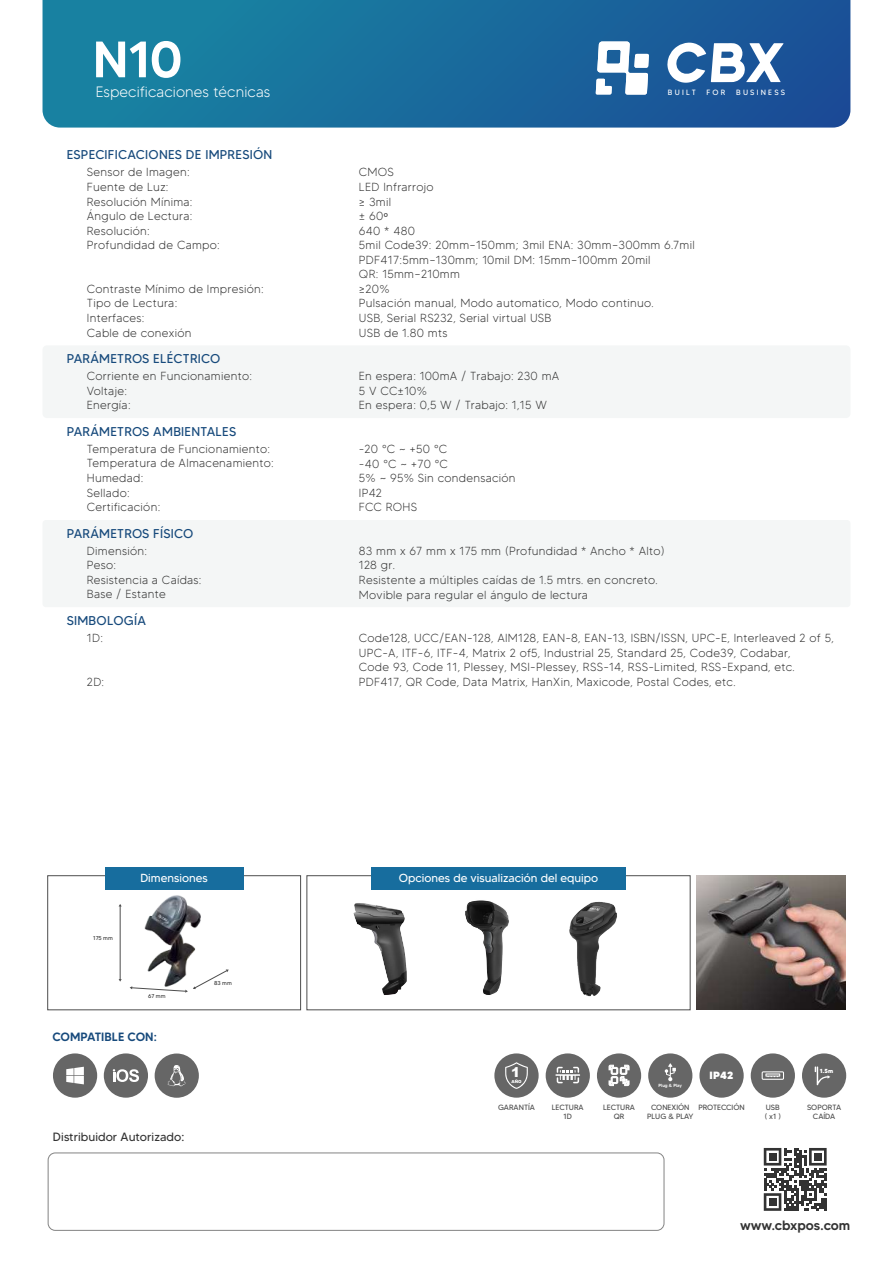
<style>
.page{position:relative;width:893px;height:1263px;background:#fff}
.page>*{position:absolute;margin:0;border:0;box-sizing:border-box;transform-origin:0 0}
.t1{font:500 51px "MADETOMMY";color:#fff}
.t2{font:300 15px "MADETOMMY";letter-spacing:.005em;color:#fff}
.t3{font:500 13.5px "MADETOMMY";color:#333}
.t4{font:900 13.5px "Arial";color:#fff}
.t5{font:12.75px "MADETOMMY";letter-spacing:.02em;color:#174a7c}
.t6{font:12px "MADETOMMY";letter-spacing:.005em;color:#333}
.t7{font:500 12px "MADETOMMY";letter-spacing:.005em;color:#174a7c}
.t8{font:300 11.7px/14.5px "MADETOMMY";letter-spacing:.025em;color:#333}
.t9{font:11.7px "MADETOMMY";color:#fff}
.t10{font:800 10.5px "MADETOMMY";color:#fff}
.t11{font:7.65px/9.1px "MADETOMMY";color:#4d4d4d;text-align:center}
.t12{font:7.65px "MADE Tommy Soft";letter-spacing:.29em;color:#fff}
.t13{font:800 5.85px "MADETOMMY";color:#fff}
.t14{font:5.7px "MADETOMMY";letter-spacing:-.01em;color:#333}
.t15{font:500 4.5px "MADETOMMY";color:#fff}
.t16{font:900 4.2px "Arial";color:#fff}
.s1{font-family:"Myriad Pro";font-weight:400}
</style>
<div class="page">
<div style="left:751px;top:1053px;width:44px;height:45px;background:#666;border-radius:22px"></div>
<svg style="left:762px;top:1071px;width:22px;height:9px"></svg>
<div style="left:43px;top:345px;width:807px;height:73px;background:#f4f6f6;border-radius:4px"></div>
<div style="left:43px;top:520px;width:807px;height:87px;background:#f4f6f6;border-radius:3px"></div>
<div style="left:53px;top:1053px;width:44px;height:45px;background:#666;border-radius:22px"></div>
<svg style="left:66px;top:1067px;width:18px;height:17px"></svg>
<div style="left:104px;top:1053px;width:44px;height:45px;background:#666;border-radius:22px"></div>
<svg style="left:113px;top:1069px;width:26px;height:13px"></svg>
<div style="left:494px;top:1053px;width:45px;height:45px;background:#666;border-radius:22px"></div>
<svg style="left:505px;top:1062px;width:23px;height:27px"></svg>
<img style="left:696px;top:876px;width:149px;height:134px">
<div style="left:47px;top:875px;width:254px;height:135px;border:1px solid #4d4d4d"></div>
<div style="left:306px;top:875px;width:384px;height:135px;border:1px solid #4d4d4d"></div>
<hr style="left:120px;top:906px;width:1px;height:73px;background:#4d4d4d">
<svg style="left:130px;top:969px;width:99px;height:24px"></svg>
<div style="left:48px;top:1152px;width:616px;height:79px;border:1px solid #4d4d4d;border-radius:7px"></div>
<svg style="left:764px;top:1148px;width:63px;height:63px"></svg>
<div style="left:769px;top:1198px;width:7px;height:8px;background:#333"></div>
<svg style="left:43px;top:0;width:807px;height:128px;background:#1a6c9d"></svg>
<svg style="left:667px;top:43px;width:117px;height:40px"></svg>
<svg style="left:596px;top:42px;width:53px;height:53px"></svg>
<div style="left:546px;top:1053px;width:44px;height:45px;background:#666;border-radius:22px"></div>
<svg style="left:555px;top:1067px;width:25px;height:16px"></svg>
<div style="left:699px;top:1053px;width:45px;height:45px;background:#666;border-radius:22px"></div>
<div style="left:648px;top:1053px;width:44px;height:45px;background:#666;border-radius:22px"></div>
<svg style="left:664px;top:1063px;width:12px;height:18px"></svg>
<div style="left:597px;top:1053px;width:44px;height:45px;background:#666;border-radius:22px"></div>
<svg style="left:609px;top:1065px;width:20px;height:21px"></svg>
<div style="left:802px;top:1053px;width:44px;height:45px;background:#666;border-radius:22px"></div>
<svg style="left:815px;top:1066px;width:15px;height:19px"></svg>
<div style="left:105px;top:867px;width:138px;height:22px;background:#176d9e"></div>
<div style="left:371px;top:867px;width:255px;height:22px;background:#176d9e"></div>
<img style="left:134px;top:895px;width:83px;height:95px">
<img style="left:353px;top:903px;width:54px;height:92px">
<img style="left:465px;top:900px;width:44px;height:95px">
<img style="left:569px;top:901px;width:48px;height:96px">
<div style="left:155px;top:1053px;width:44px;height:45px;background:#666;border-radius:22px"></div>
<svg style="left:168px;top:1065px;width:18px;height:21px"></svg>
<h1 class="t1" style="left:93px;top:28px;width:91px">N10</h1>
<p class="t2" style="left:96px;top:83px;width:176px">Especificaciones técnicas</p>
<p class="t5" style="left:67px;top:147px;width:207px">ESPECIFICACIONES DE IMPRESIÓN</p>
<p class="t8" style="left:87px;top:165px;width:134px">Sensor de Imagen:<br>Fuente de Luz:<br>Resolución Mínima:<br>Ángulo de Lectura:<br>Resolución:<br>Profundidad de Campo:</p>
<p class="t8" style="left:87px;top:281px;width:178px">Contraste Mínimo de Impresión:<br>Tipo de Lectura:<br>Interfaces:<br>Cable de conexión</p>
<p class="t8" style="left:87px;top:369px;width:167px">Corriente en Funcionamiento:<br>Voltaje:<br>Energía:</p>
<p class="t8" style="left:87px;top:441px;width:188px">Temperatura de Funcionamiento:<br>Temperatura de Almacenamiento:<br>Humedad:<br>Sellado:<br>Certificación:</p>
<p class="t8" style="left:87px;top:543px;width:116px">Dimensión:<br>Peso:<br>Resistencia a Caídas:<br>Base / Estante</p>
<p class="t8" style="left:87px;top:631px;width:18px">1D:</p>
<p class="t8" style="left:87px;top:674px;width:19px">2D:</p>
<p class="t5" style="left:67px;top:351px;width:155px">PARÁMETROS ELÉCTRICO</p>
<p class="t5" style="left:67px;top:424px;width:171px">PARÁMETROS AMBIENTALES</p>
<p class="t5" style="left:67px;top:525px;width:128px">PARÁMETROS FÍSICO</p>
<p class="t5" style="left:67px;top:613px;width:81px">SIMBOLOGÍA</p>
<p class="t12" style="left:668px;top:88px;width:29px">BUILT</p>
<p class="t12" style="left:706px;top:88px;width:20px">FOR</p>
<p class="t12" style="left:736px;top:88px;width:50px">BUSINESS</p>
<p class="t8" style="left:359px;top:165px;width:337px">CMOS<br>LED Infrarrojo<br>≥ 3mil<br>± 60<span class="s1">º<br></span>640 * 480<br>5mil Code39: 20mm–150mm; 3mil ENA: 30mm–300mm 6.7mil<br>PDF417:5mm–130mm; 10mil DM: 15mm–100mm 20mil<br>QR: 15mm–210mm<br>≥20%<br>Pulsación manual, Modo automatico, Modo continuo.<br>USB, Serial RS232, Serial virtual USB<br>USB de 1.80 mts</p>
<p class="t8" style="left:359px;top:369px;width:202px">En espera: 100mA / Trabajo: 230 mA<br>5 V CC±10%<br>En espera: 0,5 W / Trabajo: 1,15 W</p>
<p class="t8" style="left:359px;top:442px;width:158px">-20 °C ~ +50 °C<br>-40 °C ~ +70 °C<br>5% ~ 95% Sin condensación<br>IP42<br>FCC ROHS</p>
<p class="t8" style="left:359px;top:543px;width:307px">83 mm x 67 mm x 175 mm (Profundidad * Ancho * Alto)<br>128 gr.<br>Resistente a múltiples caídas de 1.5 mtrs. en concreto.<br>Movible para regular el ángulo de lectura</p>
<p class="t8" style="left:359px;top:631px;width:476px">Code128, UCC/EAN-128, AIM128, EAN-8, EAN-13, ISBN/ISSN, UPC-E, Interleaved 2 of 5, UPC-A, ITF-6, ITF-4, Matrix 2 of5, Industrial 25, Standard 25, Code39, Codabar,<br>Code 93, Code 11, Plessey, MSI-Plessey, RSS-14, RSS-Limited, RSS-Expand, etc.<br>PDF417, QR Code, Data Matrix, HanXin, Maxicode, Postal Codes, etc.</p>
<p class="t14" style="left:93px;top:934px;width:21px">175 mm</p>
<p class="t9" style="left:140px;top:871px;width:69px">Dimensiones</p>
<p class="t9" style="left:399px;top:871px;width:201px">Opciones de visualización del equipo</p>
<p class="t14" style="left:148px;top:993px;width:19px">67 mm</p>
<p class="t14" style="left:214px;top:979px;width:19px">83 mm</p>
<p class="t7" style="left:52px;top:1030px;width:106px">COMPATIBLE CON:</p>
<p class="t6" style="left:53px;top:1130px;width:133px">Distribuidor Autorizado:</p>
<p class="t4" style="left:511px;top:1063px;width:11px">1</p>
<p class="t16" style="left:511px;top:1078px;width:12px">AÑO</p>
<p class="t11" style="left:498px;top:1103px;width:39px">GARANTÍA</p>
<p class="t15" style="left:658px;top:1083px;width:25px">Plug &amp; Play</p>
<p class="t10" style="left:709px;top:1069px;width:26px">IP42</p>
<p class="t13" style="left:820px;top:1067px;width:15px">1.5m</p>
<p class="t11" style="left:552px;top:1103px;width:33px">LECTURA<br>1D</p>
<p class="t11" style="left:698px;top:1102px;width:48px">PROTECCIÓN</p>
<p class="t11" style="left:647px;top:1102px;width:48px">CONEXIÓN<br>PLUG &amp; PLAY</p>
<p class="t11" style="left:603px;top:1102px;width:33px">LECTURA<br>QR</p>
<p class="t11" style="left:807px;top:1102px;width:36px">SOPORTA<br>CAÍDA</p>
<p class="t11" style="left:765px;top:1102px;width:18px;text-align:left">USB ( x1 )</p>
<p class="t3" style="left:740px;top:1217px;width:112px">www.cbxpos.com</p>
</div>
